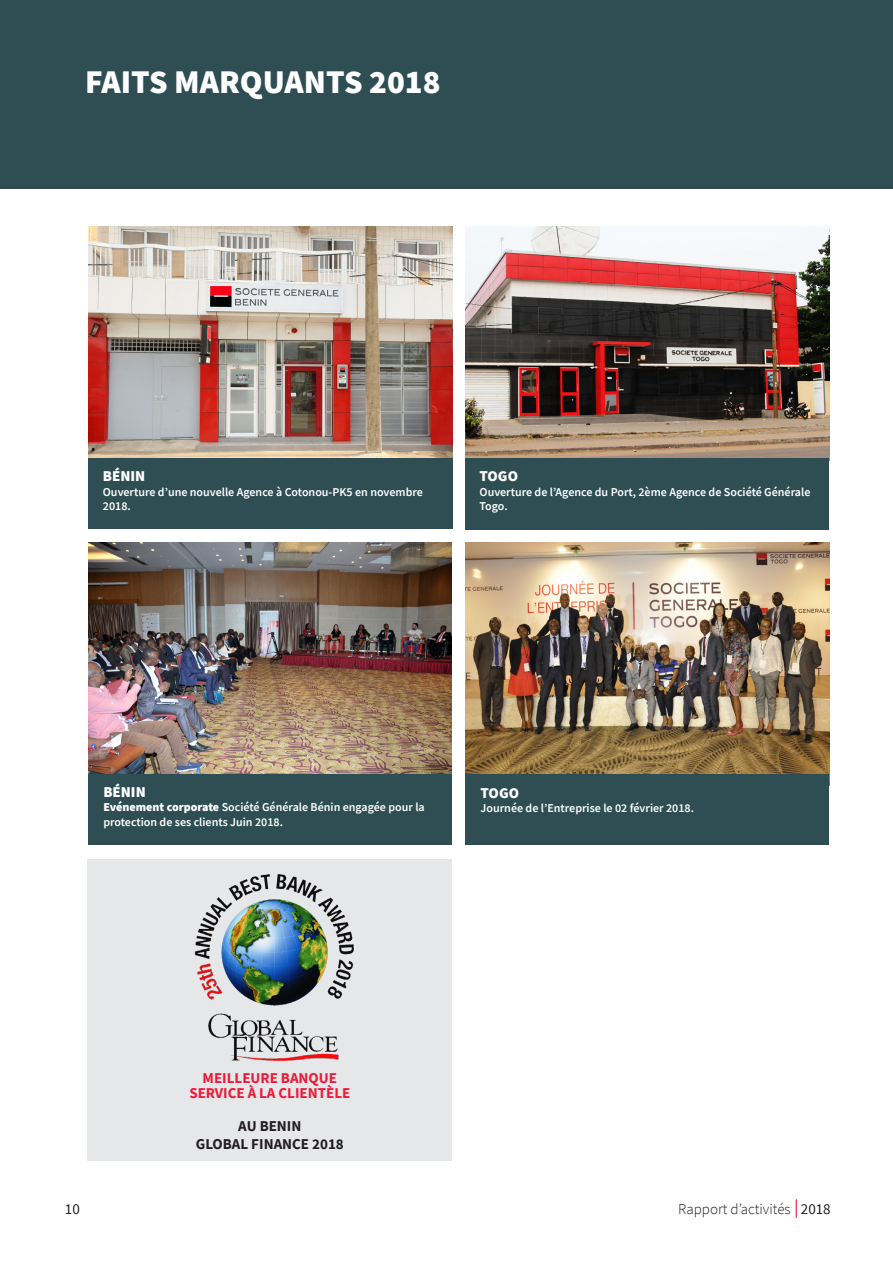
<style>
.page{position:relative;width:893px;height:1263px;background:#fff}
.page>*{position:absolute;margin:0;border:0;box-sizing:border-box;transform-origin:0 0}
.t1{font:900 33px "Source Sans Pro";color:#fff}
.t2{font:700 15px "Source Sans Pro";color:#ed1a3a}
.t3{font:700 15px "Source Sans Pro";color:#231f20}
.t4{font:300 15px "Source Sans Pro";color:#231f20}
.t5{font:900 15px "Source Sans Pro";color:#fff}
.t6{font:15px "Source Sans Pro";color:#231f20}
.t7{font:600 12px/14.4px "Source Sans Pro";color:#fff}
.s1{font-weight:900}
.s2{font-weight:400}
</style>
<div class="page">
<svg style="left:796px;top:1199px;width:1px;height:19px"></svg>
<div style="left:0;top:0;width:893px;height:188px;background:#2e4e53"></div>
<hr style="left:892px;top:0;width:1px;height:1263px;background:#21295c">
<div style="left:88px;top:859px;width:364px;height:302px;background:#e6e7e9"></div>
<img style="left:194px;top:874px;width:160px;height:187px">
<img style="left:89px;top:226px;width:363px;height:232px">
<img style="left:465px;top:226px;width:364px;height:232px">
<img style="left:88px;top:542px;width:364px;height:232px">
<img style="left:465px;top:542px;width:364px;height:232px">
<div style="left:88px;top:458px;width:364px;height:70px;background:#2e4e53"></div>
<div style="left:465px;top:458px;width:364px;height:71px;background:#2e4e53"></div>
<div style="left:88px;top:774px;width:364px;height:70px;background:#2e4e53"></div>
<div style="left:465px;top:774px;width:364px;height:70px;background:#2e4e53"></div>
<p class="t1" style="left:85px;top:59px;width:357px">FAITS MARQUANTS 2018</p>
<p class="t5" style="left:103px;top:466px;width:44px">BÉNIN</p>
<p class="t7" style="left:103px;top:484px;width:321px">Ouverture d’une nouvelle Agence à Cotonou-PK5 en novembre<br>2018.</p>
<p class="t5" style="left:480px;top:466px;width:40px">TOGO</p>
<p class="t7" style="left:480px;top:484px;width:332px">Ouverture de l’Agence du Port, 2ème Agence de Société Générale<br>Togo.</p>
<p class="t5" style="left:103px;top:781px;width:44px">BÉNIN</p>
<p class="t7" style="left:103px;top:800px;width:323px"><span class="s1">Evénement corporate</span> Société Générale Bénin engagée pour la protection de ses clients Juin 2018.</p>
<p class="t5" style="left:481px;top:783px;width:40px">TOGO</p>
<p class="t7" style="left:481px;top:801px;width:215px">Journée de l’Entreprise le 02 février 2018.</p>
<p class="t2" style="left:203px;top:1068px;width:136px">MEILLEURE BANQUE</p>
<p class="t2" style="left:189px;top:1083px;width:162px">SERVICE À LA CLIENTÈLE</p>
<p class="t3" style="left:238px;top:1116px;width:65px">AU BENIN</p>
<p class="t3" style="left:196px;top:1134px;width:150px">GLOBAL FINANCE 2018</p>
<p class="t6" style="left:65px;top:1199px;width:16px">10</p>
<p class="t4" style="left:678px;top:1199px;width:154px">Rapport d’activités <span class="s2">2018</span></p>
</div>
